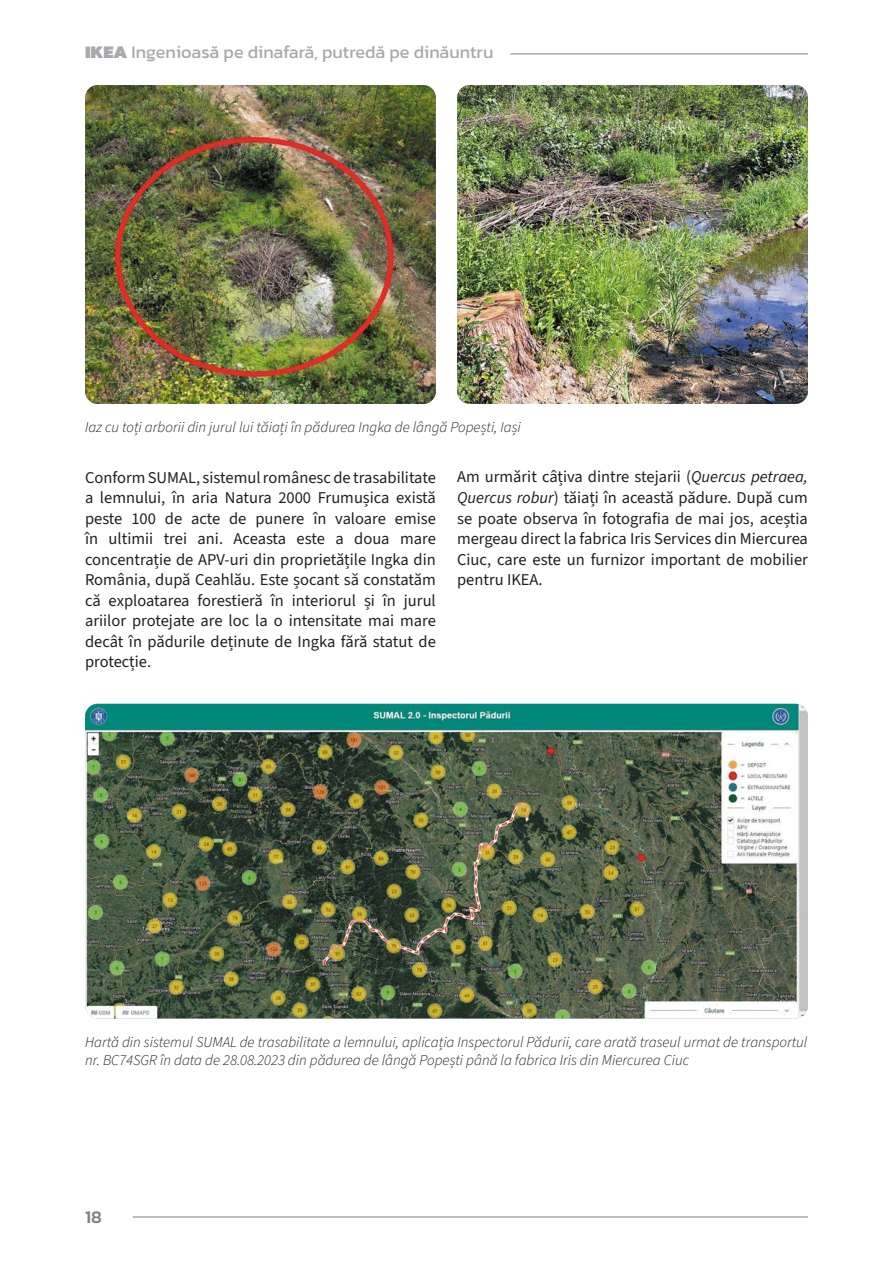
<style>
.page{position:relative;width:893px;height:1263px;background:#fff}
.page>*{position:absolute;margin:0;border:0;box-sizing:border-box;transform-origin:0 0}
.t1{font:18px "Kanit";color:#a8a9ad}
.t2{font:500 18px "Kanit";color:#808285}
.body_short{font:16.5px/20.5px "Source Sans 3";color:#231f20;text-align:justify}
.pidpysy_foto{font:italic 300 15px/18px "Source Sans 3";color:#231f20}
.s1{font-weight:900}
.s2{font-style:italic}
</style>
<div class="page">
<img style="left:85px;top:85px;width:351px;height:319px">
<img style="left:457px;top:85px;width:351px;height:319px">
<img style="left:85px;top:704px;width:723px;height:314px">
<hr style="left:510px;top:53px;width:298px;height:2px;background:#a8a9ad">
<hr style="left:133px;top:1216px;width:675px;height:2px;background:#a8a9ad">
<p class="t1" style="left:85px;top:39px;width:410px"><span class="s1">IKEA</span> Ingenioasă pe dinafară, putredă pe dinăuntru</p>
<p class="pidpysy_foto" style="left:85px;top:418px;width:437px">Iaz cu toți arborii din jurul lui tăiați în pădurea Ingka de lângă Popești, Iași</p>
<p class="body_short" style="left:85px;top:467px;width:352px">Conform SUMAL, sistemul românesc de trasabilitate a lemnului, în aria Natura 2000 Frumușica există peste 100 de acte de punere în valoare emise în ultimii trei ani. Aceasta este a doua mare concentrație de APV-uri din proprietățile Ingka din România, după Ceahlău. Este șocant să constatăm că exploatarea forestieră în interiorul și în jurul ariilor protejate are loc la o intensitate mai mare decât în pădurile deținute de Ingka fără statut de protecție.</p>
<p class="body_short" style="left:457px;top:467px;width:352px">Am urmărit câțiva dintre stejarii (<span class="s2">Quercus petraea, Quercus robur</span>) tăiați în această pădure. După cum se poate observa în fotografia de mai jos, aceștia mergeau direct la fabrica Iris Services din Miercurea Ciuc, care este un furnizor important de mobilier pentru IKEA.</p>
<p class="pidpysy_foto" style="left:85px;top:1033px;width:724px">Hartă din sistemul SUMAL de trasabilitate a lemnului, aplicația Inspectorul Pădurii, care arată traseul urmat de transportul nr. BC74SGR în data de 28.08.2023 din pădurea de lângă Popești până la fabrica Iris din Miercurea Ciuc</p>
<p class="t2" style="left:85px;top:1204px;width:18px">18</p>
</div>
